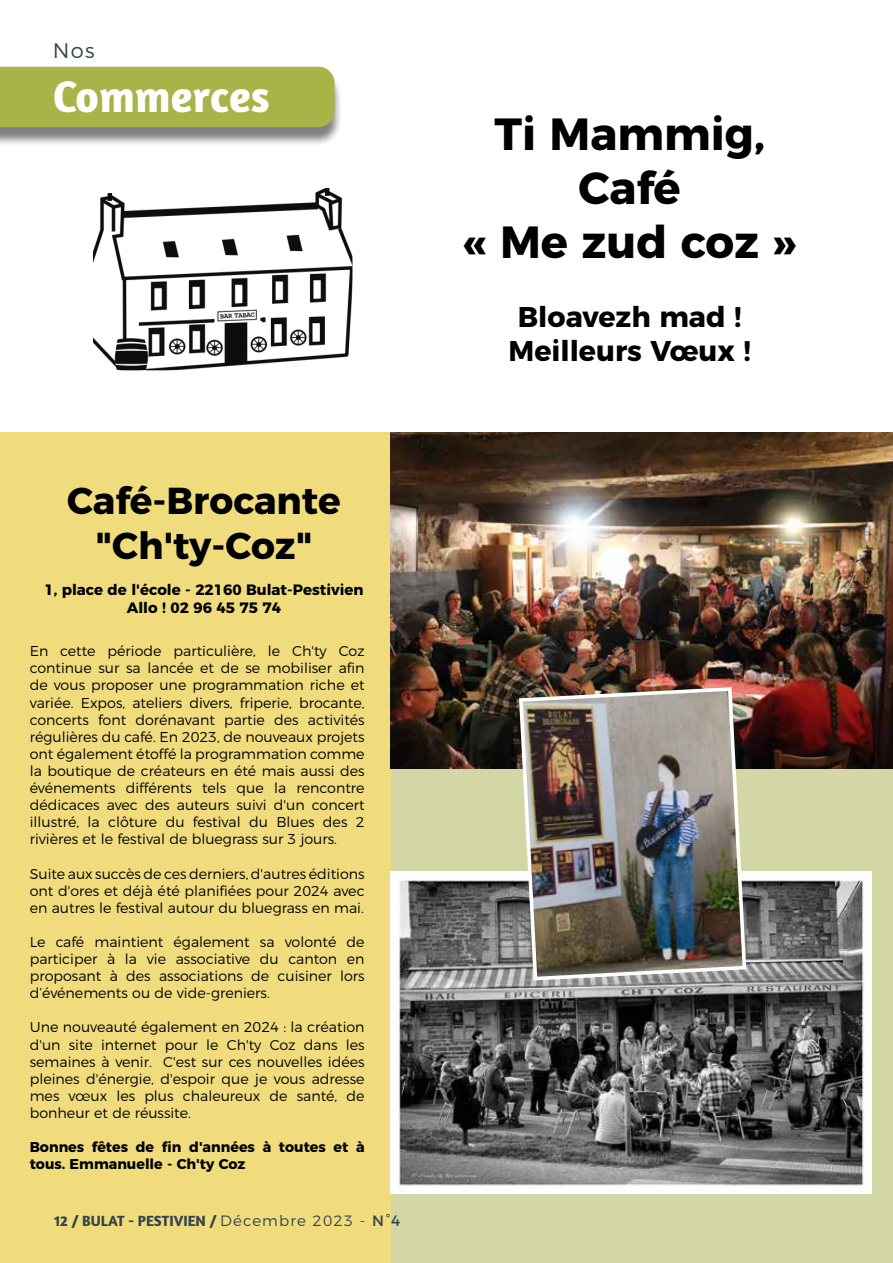
<style>
.page{position:relative;width:893px;height:1263px;background:#fff}
.page>*{position:absolute;margin:0;border:0;box-sizing:border-box;transform-origin:0 0}
.t1{font:700 45px/54px "Montserrat";color:#000;text-align:center}
.t2{font:700 45px "Amaranth";color:#fff}
.t3{font:700 37.5px/45px "Montserrat";color:#000;text-align:center}
.t4{font:700 28.5px/34.2px "Montserrat";color:#000;text-align:center}
.t5{font:300 21px "Montserrat";color:#35444a}
.t6{font:700 15px/18px "Montserrat";color:#000;text-align:center}
.t7{font:700 15px "Amaranth";color:#35444a}
.t8{font:300 14.25px/17.1px "Montserrat";color:#000;text-align:justify}
.t9{font:700 14.25px/17.1px "Montserrat";color:#000}
.s1{font-family:"Montserrat";font-weight:300}
.s2{font-family:"Montserrat";font-weight:400}
</style>
<div class="page">
<div style="left:390px;top:433px;width:503px;height:830px;background:#d3d7a6"></div>
<div style="left:0;top:433px;width:390px;height:830px;background:#f0dc7d"></div>
<img style="left:93px;top:188px;width:259px;height:182px">
<img style="left:390px;top:872px;width:481px;height:321px">
<img style="left:390px;top:433px;width:503px;height:335px">
<div style="left:0;top:70px;width:342px;height:76px;background:#000;opacity:.5"></div>
<div style="left:0;top:67px;width:335px;height:60px;background:#a8b448"></div>
<img style="left:517px;top:685px;width:231px;height:297px">
<h3 class="t5" style="left:53px;top:34px;width:43px">Nos</h3>
<h1 class="t2" style="left:53px;top:68px;width:218px">Commerces</h1>
<h2 class="t3" style="left:67px;top:475px;width:275px">Café-Brocante "Ch'ty-Coz"</h2>
<p class="t6" style="left:44px;top:579px;width:321px">1, place de l'école - 22160 Bulat-Pestivien<br>Allo ! 02 96 45 75 74</p>
<p class="t8" style="left:30px;top:641px;width:336px">En cette période particulière, le Ch'ty Coz continue sur sa lancée et de se mobiliser afin de vous proposer une programmation riche et variée. Expos, ateliers divers, friperie, brocante, concerts font dorénavant partie des activités régulières du café. En 2023, de nouveaux projets ont également étoffé la programmation comme la boutique de créateurs en été mais aussi des événements différents tels que la rencontre dédicaces avec des auteurs suivi d'un concert illustré, la clôture du festival du Blues des 2 rivières et le festival de bluegrass sur 3 jours.</p>
<p class="t8" style="left:30px;top:864px;width:336px">Suite aux succès de ces derniers, d'autres éditions ont d'ores et déjà été planifiées pour 2024 avec en autres le festival autour du bluegrass en mai.</p>
<p class="t8" style="left:30px;top:932px;width:336px">Le café maintient également sa volonté de participer à la vie associative du canton en proposant à des associations de cuisiner lors d’événements ou de vide-greniers.</p>
<p class="t8" style="left:30px;top:1017px;width:336px">Une nouveauté également en 2024 : la création d'un site internet pour le Ch'ty Coz dans les semaines à venir. C'est sur ces nouvelles idées pleines d'énergie, d'espoir que je vous adresse mes vœux les plus chaleureux de santé, de bonheur et de réussite.</p>
<p class="t9" style="left:30px;top:1137px;width:336px">Bonnes fêtes de fin d'années à toutes et à tous. Emmanuelle - Ch'ty Coz</p>
<p class="t7" style="left:54px;top:1211px;width:348px">12 / BULAT - PESTIVIEN / <span class="s1">Décembre 2023 -</span> <span class="s2">N°4</span></p>
<h1 class="t1" style="left:464px;top:104px;width:333px">Ti Mammig,<br>Café<br>« Me zud coz »</h1>
<h3 class="t4" style="left:508px;top:297px;width:244px">Bloavezh mad !<br>Meilleurs Vœux !</h3>
</div>
